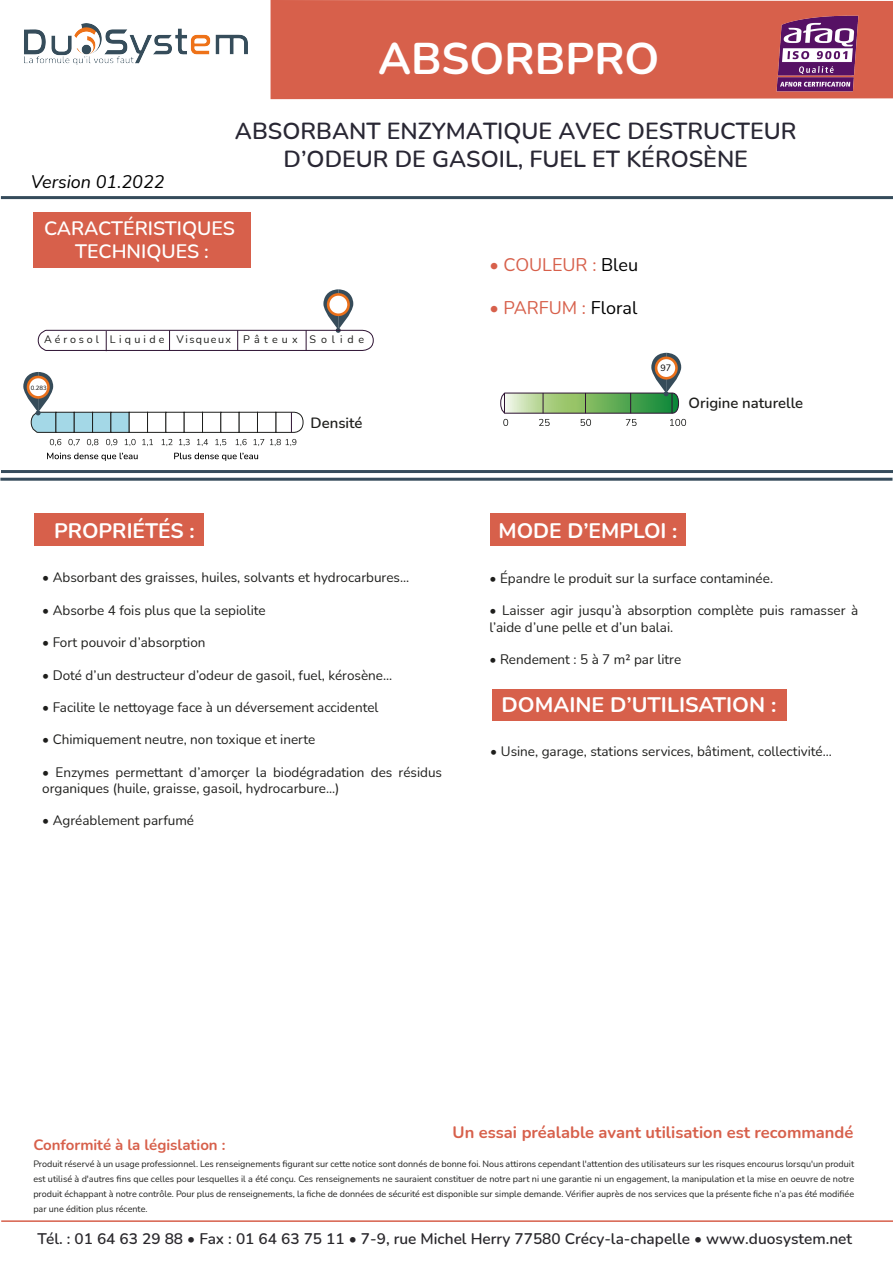
<style>
.page{position:relative;width:893px;height:1263px;background:#fff}
.page>*{position:absolute;margin:0;border:0;box-sizing:border-box;transform-origin:0 0}
.t1{font:700 44.4px "Nunito";color:#fff}
.t2{font:600 23.25px/27.9px "Nunito";color:#292734;text-align:center}
.t3{font:700 21px "Nunito";color:#fff}
.t4{font:600 19.5px/23.4px "Nunito";color:#fff;text-align:center}
.t5{font:18px "Nunito";color:#d7604b}
.t6{font:italic 18px "Nunito";color:#000}
.t7{font:700 16.5px "Nunito";color:#d7604b}
.t8{font:600 15.45px "Nunito";color:#29272b}
.t9{font:700 15px "Nunito";color:#d7604b}
.t10{font:600 14.85px "Nunito";color:#1e1e1c}
.t11{font:13.5px/16.2px "Nunito";color:#1e1e1c}
.t12{font:10.65px "Nunito";letter-spacing:.305em;color:#1d1d1b}
.t13{font:9px/15px "Nunito";color:#1e1e1c;text-align:justify}
.t14{font:9px "Nunito";color:#000}
.t15{font:6px "Nunito";color:#000}
.s1{color:#000}
</style>
<div class="page">
<div style="left:34px;top:513px;width:170px;height:33px;background:#d7604b"></div>
<div style="left:491px;top:513px;width:195px;height:33px;background:#d7604b"></div>
<hr style="left:1px;top:470px;width:892px;height:3px;background:#354b5b">
<div style="left:271px;top:0;width:622px;height:99px;background:#d7604b"></div>
<hr style="left:1px;top:1220px;width:892px;height:2px;background:#d7604b">
<hr style="left:1px;top:196px;width:892px;height:3px;background:#354b5b">
<div style="left:33px;top:213px;width:218px;height:55px;background:#d7604b"></div>
<div style="left:492px;top:689px;width:294px;height:31px;background:#d7604b"></div>
<hr style="left:0;top:478px;width:892px;height:3px;background:#354b5b">
<svg style="left:38px;top:289px;width:336px;height:62px"></svg>
<img style="left:24px;top:23px;width:223px;height:42px">
<img style="left:776px;top:16px;width:82px;height:75px">
<svg style="left:500px;top:353px;width:186px;height:73px"></svg>
<svg style="left:47px;top:453px;width:91px;height:8px"></svg>
<svg style="left:174px;top:453px;width:84px;height:8px"></svg>
<svg style="left:276px;top:412px;width:27px;height:21px"></svg>
<div style="left:56px;top:412px;width:18px;height:21px;background:#a4d8e7;border:1px solid #1d1e1c"></div>
<div style="left:74px;top:412px;width:19px;height:21px;background:#a4d8e7;border:1px solid #1d1e1c"></div>
<div style="left:92px;top:412px;width:19px;height:21px;background:#a4d8e7;border:1px solid #1d1e1c"></div>
<div style="left:111px;top:412px;width:18px;height:21px;background:#a4d8e7;border:1px solid #1d1e1c"></div>
<div style="left:129px;top:412px;width:19px;height:21px;background:#fff;border:1px solid #1d1e1c"></div>
<div style="left:147px;top:412px;width:19px;height:21px;background:#fff;border:1px solid #1d1e1c"></div>
<div style="left:166px;top:412px;width:18px;height:21px;background:#fff;border:1px solid #1d1e1c"></div>
<div style="left:184px;top:412px;width:19px;height:21px;background:#fff;border:1px solid #1d1e1c"></div>
<div style="left:202px;top:412px;width:19px;height:21px;background:#fff;border:1px solid #1d1e1c"></div>
<div style="left:221px;top:412px;width:18px;height:21px;background:#fff;border:1px solid #1d1e1c"></div>
<div style="left:239px;top:412px;width:19px;height:21px;background:#fff;border:1px solid #1d1e1c"></div>
<div style="left:257px;top:412px;width:19px;height:21px;background:#fff;border:1px solid #1d1e1c"></div>
<svg style="left:50px;top:439px;width:11px;height:7px"></svg>
<svg style="left:68px;top:439px;width:12px;height:7px"></svg>
<svg style="left:87px;top:439px;width:11px;height:7px"></svg>
<svg style="left:106px;top:439px;width:11px;height:7px"></svg>
<svg style="left:125px;top:439px;width:11px;height:7px"></svg>
<svg style="left:142px;top:439px;width:11px;height:7px"></svg>
<svg style="left:162px;top:439px;width:11px;height:7px"></svg>
<svg style="left:179px;top:439px;width:11px;height:7px"></svg>
<svg style="left:197px;top:439px;width:11px;height:7px"></svg>
<svg style="left:215px;top:439px;width:11px;height:7px"></svg>
<svg style="left:236px;top:439px;width:11px;height:7px"></svg>
<svg style="left:253px;top:439px;width:11px;height:7px"></svg>
<svg style="left:270px;top:439px;width:26px;height:7px"></svg>
<svg style="left:23px;top:372px;width:33px;height:61px"></svg>
<h1 class="t1" style="left:378px;top:27px;width:283px">ABSORBPRO</h1>
<h3 class="t6" style="left:31px;top:170px;width:135px">Version 01.2022</h3>
<h2 class="t2" style="left:235px;top:116px;width:563px">ABSORBANT ENZYMATIQUE AVEC DESTRUCTEUR<br>D’ODEUR DE GASOIL, FUEL ET KÉROSÈNE</h2>
<h3 class="t4" style="left:44px;top:216px;width:192px">CARACTÉRISTIQUES<br>TECHNIQUES :</h3>
<p class="t12" style="left:44px;top:332px;width:322px">Aérosol Liquide Visqueux Pâteux Solide</p>
<p class="t15" style="left:31px;top:384px;width:17px">0.283</p>
<p class="t10" style="left:311px;top:412px;width:53px">Densité</p>
<h3 class="t3" style="left:54px;top:516px;width:142px">PROPRIÉTÉS :</h3>
<p class="t11" style="left:42px;top:569px;width:368px">• Absorbant des graisses, huiles, solvants et hydrocarbures...</p>
<p class="t11" style="left:42px;top:601px;width:225px">• Absorbe 4 fois plus que la sepiolite</p>
<p class="t11" style="left:42px;top:634px;width:165px">• Fort pouvoir d’absorption</p>
<p class="t11" style="left:42px;top:666px;width:352px">• Doté d’un destructeur d’odeur de gasoil, fuel, kérosène...</p>
<p class="t11" style="left:42px;top:699px;width:338px">• Facilite le nettoyage face à un déversement accidentel</p>
<p class="t11" style="left:42px;top:731px;width:275px">• Chimiquement neutre, non toxique et inerte</p>
<p class="t11" style="left:42px;top:763px;width:401px">• Enzymes permettant d’amorçer la biodégradation des résidus organiques (huile, graisse, gasoil, hydrocarbure...)</p>
<p class="t11" style="left:42px;top:812px;width:153px">• Agréablement parfumé</p>
<h3 class="t5" style="left:490px;top:252px;width:150px">• COULEUR : <span class="s1">Bleu</span></h3>
<h3 class="t5" style="left:490px;top:295px;width:149px">• PARFUM : <span class="s1">Floral</span></h3>
<p class="t14" style="left:660px;top:362px;width:12px">97</p>
<p class="t10" style="left:689px;top:392px;width:116px">Origine naturelle</p>
<h3 class="t3" style="left:499px;top:516px;width:180px">MODE D’EMPLOI :</h3>
<p class="t11" style="left:490px;top:570px;width:285px">• Épandre le produit sur la surface contaminée.</p>
<p class="t11" style="left:490px;top:602px;width:370px">• Laisser agir jusqu’à absorption complète puis ramasser à l’aide d’une pelle et d’un balai.</p>
<p class="t11" style="left:490px;top:651px;width:193px">• Rendement : 5 à 7 m² par litre</p>
<h3 class="t3" style="left:501px;top:689px;width:276px">DOMAINE D’UTILISATION :</h3>
<p class="t11" style="left:490px;top:743px;width:343px">• Usine, garage, stations services, bâtiment, collectivité...</p>
<p class="t7" style="left:453px;top:1120px;width:402px">Un essai préalable avant utilisation est recommandé</p>
<p class="t9" style="left:33px;top:1134px;width:194px">Conformité à la législation :</p>
<p class="t13" style="left:33px;top:1156px;width:822px">Produit réservé à un usage professionnel. Les renseignements figurant sur cette notice sont donnés de bonne foi. Nous attirons cependant l'attention des utilisateurs sur les risques encourus lorsqu'un produit est utilisé à d'autres fins que celles pour lesquelles il a été conçu. Ces renseignements ne sauraient constituer de notre part ni une garantie ni un engagement, la manipulation et la mise en oeuvre de notre produit échappant à notre contrôle. Pour plus de renseignements, la fiche de données de sécurité est disponible sur simple demande. Vérifier auprès de nos services que la présente fiche n’a pas été modifiée par une édition plus récente.</p>
<p class="t8" style="left:37px;top:1228px;width:816px">Tél. : 01 64 63 29 88 • Fax : 01 64 63 75 11 • 7-9, rue Michel Herry 77580 Crécy-la-chapelle • www.duosystem.net</p>
</div>
